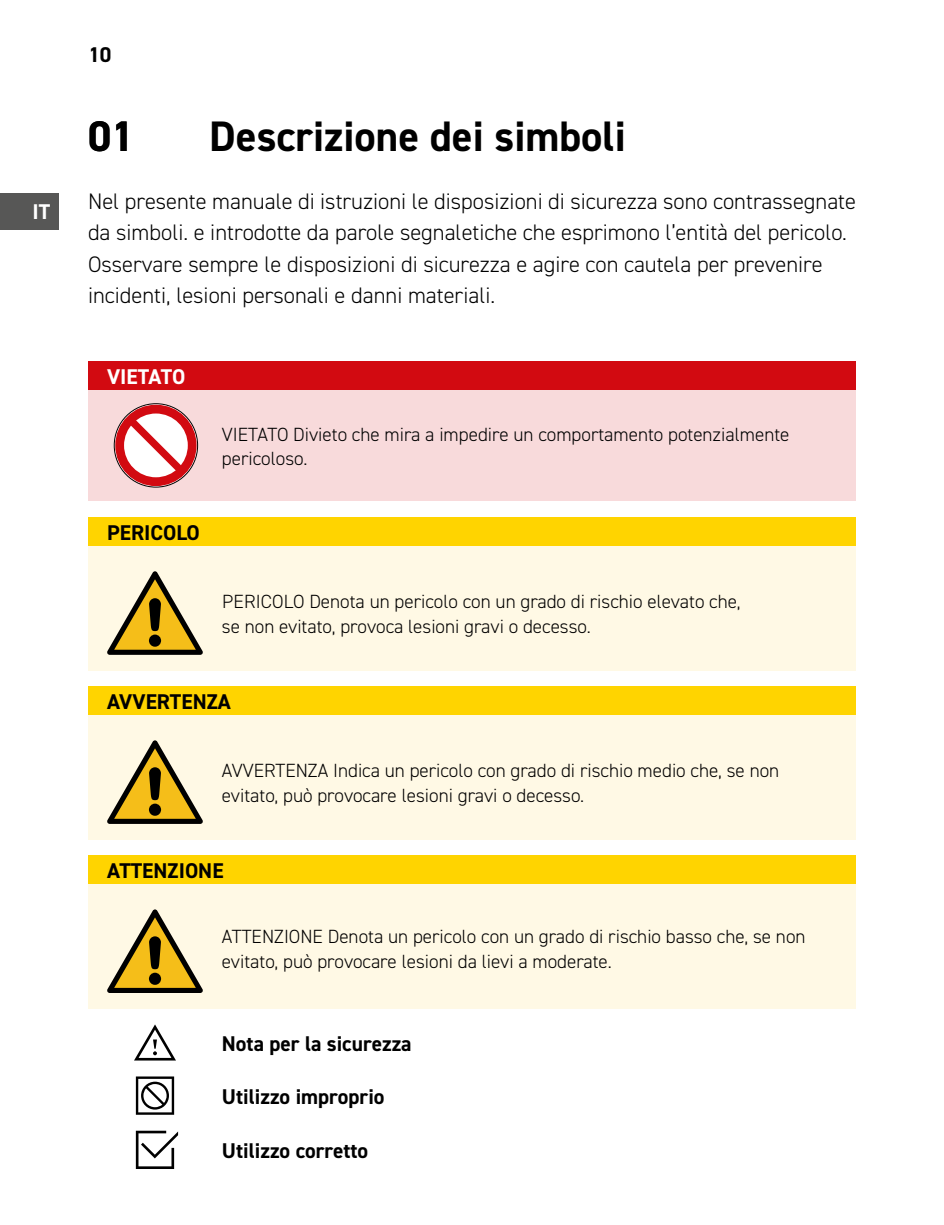
<style>
.page{position:relative;width:944px;height:1225px;background:#fff}
.page>*{position:absolute;margin:0;border:0;box-sizing:border-box;transform-origin:0 0}
.t1{font:700 42.75px "DIN2014";color:#000}
.t2{font:300 22.5px/31.5px "DIN2014";color:#000}
.t3{font:700 21.38px "DIN2014";color:#000}
.t4{font:700 21.38px "DIN2014";color:#fff}
.t5{font:300 19.12px/24.8px "DIN2014";color:#000}
</style>
<div class="page">
<div style="left:88px;top:517px;width:768px;height:29px;background:#ffd400"></div>
<div style="left:88px;top:546px;width:768px;height:124px;background:#fff9e5"></div>
<svg style="left:107px;top:571px;width:96px;height:84px"></svg>
<div style="left:88px;top:686px;width:768px;height:29px;background:#ffd400"></div>
<div style="left:88px;top:715px;width:768px;height:124px;background:#fff9e5"></div>
<svg style="left:107px;top:740px;width:96px;height:84px"></svg>
<div style="left:88px;top:855px;width:768px;height:29px;background:#ffd400"></div>
<div style="left:88px;top:884px;width:768px;height:124px;background:#fff9e5"></div>
<svg style="left:107px;top:909px;width:96px;height:84px"></svg>
<svg style="left:134px;top:1024px;width:42px;height:36px"></svg>
<svg style="left:136px;top:1130px;width:42px;height:39px"></svg>
<svg style="left:136px;top:1076px;width:38px;height:38px"></svg>
<div style="left:88px;top:361px;width:768px;height:28px;background:#d20a11"></div>
<div style="left:88px;top:389px;width:768px;height:112px;background:#f8dadb"></div>
<div style="left:115px;top:405px;width:82px;height:81px;border:9px solid #d20a11;border-radius:50%"></div>
<svg style="left:119px;top:409px;width:74px;height:73px;background:#e8989a"></svg>
<div style="left:0;top:193px;width:59px;height:36px;background:#575756"></div>
<p class="t4" style="left:33px;top:198px;width:19px">IT</p>
<p class="t3" style="left:88px;top:40px;width:25px">10</p>
<h1 class="t1" style="left:88px;top:108px;width:48px">01</h1>
<h1 class="t1" style="left:209px;top:108px;width:418px">Descrizione dei simboli</h1>
<p class="t2" style="left:88px;top:185px;width:769px">Nel presente manuale di istruzioni le disposizioni di sicurezza sono contrassegnate da simboli. e introdotte da parole segnaletiche che esprimono l’entità del pericolo.<br>Osservare sempre le disposizioni di sicurezza e agire con cautela per prevenire incidenti, lesioni personali e danni materiali.</p>
<p class="t4" style="left:107px;top:362px;width:80px">VIETATO</p>
<p class="t3" style="left:107px;top:518px;width:94px">PERICOLO</p>
<p class="t5" style="left:222px;top:421px;width:569px">VIETATO Divieto che mira a impedire un comportamento potenzialmente pericoloso.</p>
<p class="t5" style="left:222px;top:589px;width:520px">PERICOLO Denota un pericolo con un grado di rischio elevato che, se non evitato, provoca lesioni gravi o decesso.</p>
<p class="t3" style="left:107px;top:687px;width:125px">AVVERTENZA</p>
<p class="t5" style="left:222px;top:758px;width:559px">AVVERTENZA Indica un pericolo con grado di rischio medio che, se non evitato, può provocare lesioni gravi o decesso.</p>
<p class="t3" style="left:107px;top:856px;width:118px">ATTENZIONE</p>
<p class="t5" style="left:222px;top:924px;width:585px">ATTENZIONE Denota un pericolo con un grado di rischio basso che, se non evitato, può provocare lesioni da lievi a moderate.</p>
<p class="t3" style="left:222px;top:1029px;width:191px">Nota per la sicurezza</p>
<p class="t3" style="left:222px;top:1082px;width:164px">Utilizzo improprio</p>
<p class="t3" style="left:222px;top:1136px;width:148px">Utilizzo corretto</p>
</div>
